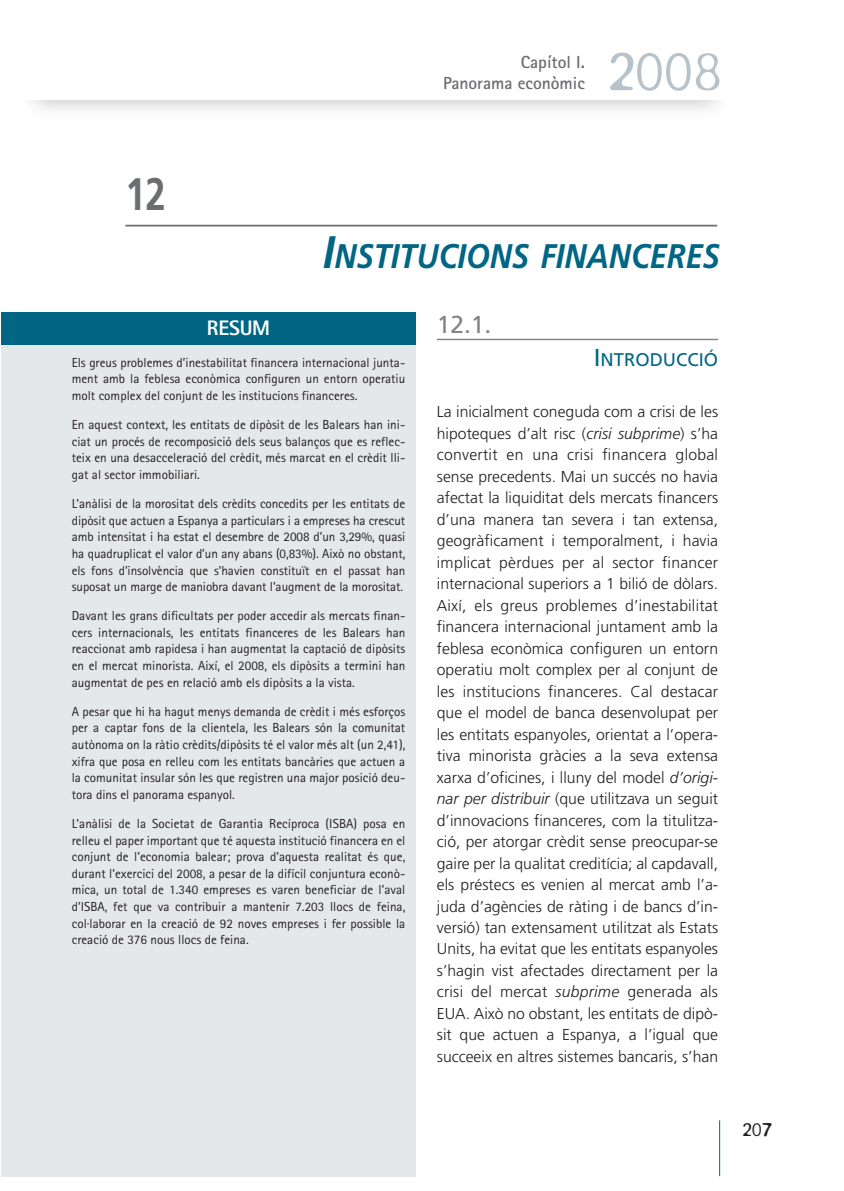
<style>
.page{position:relative;width:844px;height:1191px;background:#fff}
.page>*{position:absolute;margin:0;border:0;box-sizing:border-box;transform-origin:0 0}
.t1{font:300 61.07px "Blur";color:#b7c3ca}
.t2{font:700 45.5px "Frutiger";color:#6c6d70;scale:.8 1}
.t3{font:italic 700 34.12px "Frutiger";color:#006683;scale:.9 1}
.t4{font:24.5px "Frutiger";color:#808285}
.t5{font:800 21px "Rotis Sans Serif";letter-spacing:-.01em;color:#fff}
.t6{font:300 21px "Blur";color:#231f20}
.t7{font:18.38px "Frutiger";color:#006683}
.t8{font:700 17.5px/21px "Rotis Sans Serif";color:#6c6d70;text-align:right}
.t9{font:300 15.75px/21.5px "Frutiger";color:#231f20;text-align:justify}
.t10{font:13.12px/16.6px "Rotis Sans Serif";color:#231f20;text-align:justify}
.s1{font-size:45.5px}
.s2{font-size:24.5px}
.s3{font-style:italic}
</style>
<div class="page">
<hr style="left:437px;top:339px;width:281px;height:1px;background:#808285">
<hr style="left:719px;top:1120px;width:1px;height:56px;background:#006683">
<div style="left:1px;top:313px;width:415px;height:863px;background:#e5e8eb"></div>
<hr style="left:125px;top:225px;width:592px;height:1px;background:#6c6d70">
<div style="left:1px;top:312px;width:415px;height:33px;background:#006683"></div>
<h3 class="t8" style="left:443px;top:54px;width:143px">Capítol I.<br>Panorama econòmic</h3>
<h1 class="t1" style="left:606px;top:33px;width:116px">2008</h1>
<h2 class="t2" style="left:125px;top:175px;width:52px">12</h2>
<h3 class="t3" style="left:323px;top:242px;width:442px"><span class="s1">I</span>NSTITUCIONS FINANCERES</h3>
<h3 class="t5" style="left:207px;top:321px;width:65px">RESUM</h3>
<p class="t10" style="left:72px;top:355px;width:335px">Els greus problemes d’inestabilitat financera internacional junta&shy;ment amb la feblesa econòmica configuren un entorn operatiu molt complex del conjunt de les institucions financeres.</p>
<p class="t10" style="left:72px;top:417px;width:335px">En aquest context, les entitats de dipòsit de les Balears han ini&shy;ciat un procés de recomposició dels seus balanços que es reflec&shy;teix en una desacceleració del crèdit, més marcat en el crèdit lli&shy;gat al sector immobiliari.</p>
<p class="t10" style="left:72px;top:496px;width:335px">L’anàlisi de la morositat dels crèdits concedits per les entitats de dipòsit que actuen a Espanya a particulars i a empreses ha crescut amb intensitat i ha estat el desembre de 2008 d’un 3,29%, quasi ha quadruplicat el valor d’un any abans (0,83%). Això no obstant, els fons d’insolvència que s’havien constituït en el passat han suposat un marge de maniobra davant l’augment de la morositat.</p>
<p class="t10" style="left:72px;top:609px;width:335px">Davant les grans dificultats per poder accedir als mercats finan&shy;cers internacionals, les entitats financeres de les Balears han reaccionat amb rapidesa i han augmentat la captació de dipòsits en el mercat minorista. Així, el 2008, els dipòsits a termini han augmentat de pes en relació amb els dipòsits a la vista.</p>
<p class="t10" style="left:72px;top:704px;width:335px">A pesar que hi ha hagut menys demanda de crèdit i més esforços per a captar fons de la clientela, les Balears són la comunitat autònoma on la ràtio crèdits/dipòsits té el valor més alt (un 2,41), xifra que posa en relleu com les entitats bancàries que actuen a la comunitat insular són les que registren una major posició deu&shy;tora dins el panorama espanyol.</p>
<p class="t10" style="left:72px;top:816px;width:335px">L’anàlisi de la Societat de Garantia Recíproca (ISBA) posa en relleu el paper important que té aquesta institució financera en el conjunt de l’economia balear; prova d’aquesta realitat és que, durant l’exercici del 2008, a pesar de la difícil conjuntura econò&shy;mica, un total de 1.340 empreses es varen beneficiar de l’aval d’ISBA, fet que va contribuir a mantenir 7.203 llocs de feina, col·laborar en la creació de 92 noves empreses i fer possible la creació de 376 nous llocs de feina.</p>
<h3 class="t4" style="left:437px;top:314px;width:56px">12.1.</h3>
<h3 class="t7" style="left:593px;top:352px;width:126px"><span class="s2">I</span>NTRODUCCIÓ</h3>
<p class="t9" style="left:437px;top:402px;width:283px">La inicialment coneguda com a crisi de les hipoteques d’alt risc (<span class="s3">crisi subprime</span>) s’ha convertit en una crisi financera global sense precedents. Mai un succés no havia afectat la liquiditat dels mercats financers d’una manera tan severa i tan extensa, geogràficament i temporalment, i havia implicat pèrdues per al sector financer internacional superiors a 1 bilió de dòlars.<br>Així, els greus problemes d’inestabilitat financera internacional juntament amb la feblesa econòmica configuren un entorn operatiu molt complex per al conjunt de les institucions financeres. Cal destacar que el model de banca desenvolupat per les entitats espanyoles, orientat a l’opera&shy;tiva minorista gràcies a la seva extensa xarxa d’oficines, i lluny del model <span class="s3">d’origi&shy;nar per distribuir</span> (que utilitzava un seguit d’innovacions financeres, com la titulitza&shy;ció, per atorgar crèdit sense preocupar-se gaire per la qualitat creditícia; al capdavall, els préstecs es venien al mercat amb l’a&shy;juda d’agències de ràting i de bancs d’in&shy;versió) tan extensament utilitzat als Estats Units, ha evitat que les entitats espanyoles s’hagin vist afectades directament per la crisi del mercat <span class="s3">subprime</span> generada als EUA. Això no obstant, les entitats de dipò&shy;sit que actuen a Espanya, a l’igual que succeeix en altres sistemes bancaris, s’han</p>
<h3 class="t6" style="left:742px;top:1117px;width:32px">207</h3>
</div>
